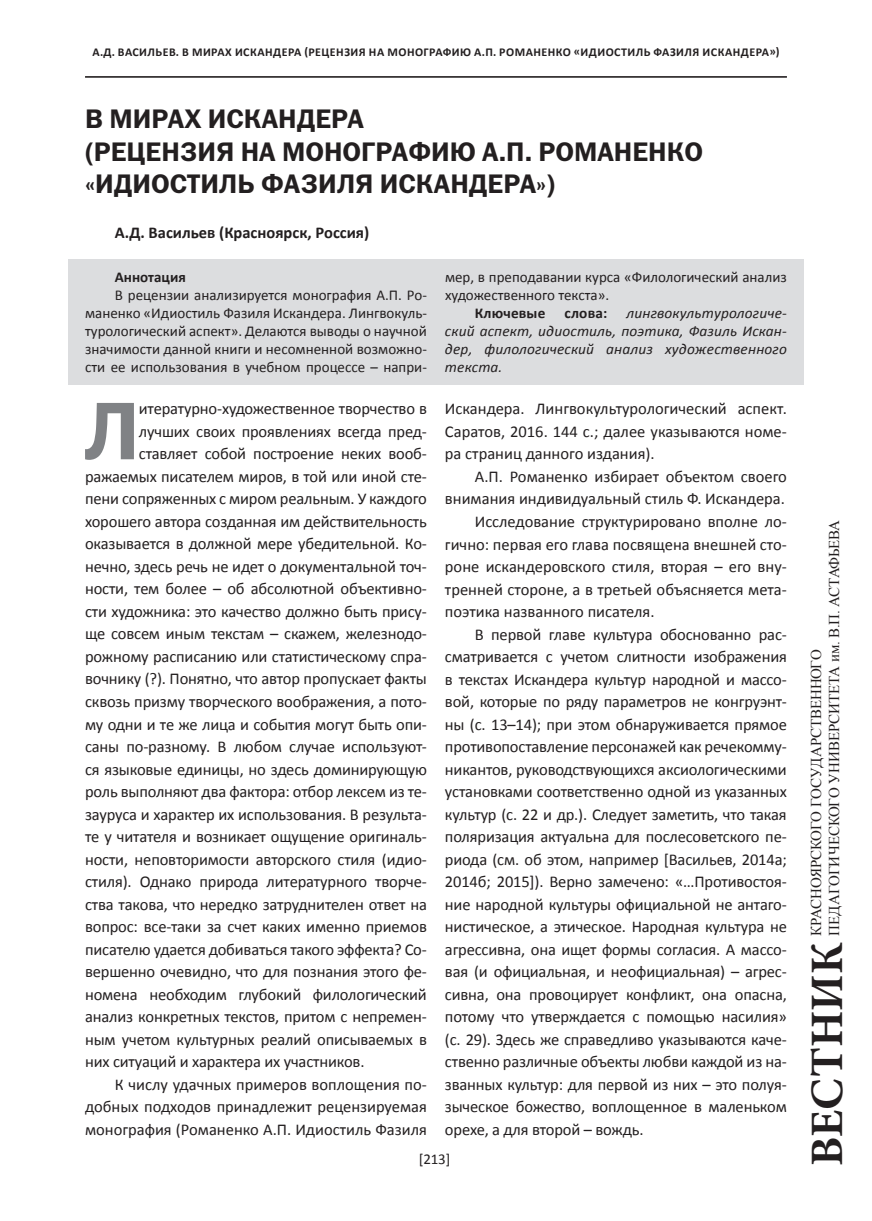
<style>
.page{position:relative;width:872px;height:1221px;background:#fff}
.page>*{position:absolute;margin:0;border:0;box-sizing:border-box;transform-origin:0 0}
.t1{font:82.05px "ez Franklin Goth Demi";color:#808285}
.t2{font:700 46.5px "Minion Pro";color:#231f20}
.t3{font:27px/32.4px "ez Franklin Goth Demi";color:#231f20}
.t4{font:16.5px/22.5px "Calibri";letter-spacing:-.01em;color:#231f20;text-align:justify}
.t5{font:700 16.5px "Calibri";color:#231f20}
.t6{font:15px/18px "Calibri";color:#231f20;text-align:justify}
.t7{font:italic 15px/18px "Calibri";letter-spacing:.01em;color:#231f20;text-align:justify}
.t8{font:15px/18px "Times New Roman";letter-spacing:-.01em;color:#231f20}
.t9{font:700 15px "Calibri";letter-spacing:.01em;color:#231f20}
.t10{font:700 12px "Calibri";letter-spacing:.04em;color:#231f20}
</style>
<div class="page">
<div style="left:68px;top:260px;width:736px;height:125px;background:#dcdddf"></div>
<hr style="left:85px;top:76px;width:702px;height:1px;background:#231f20">
<hr style="left:85px;top:77px;width:702px;height:1px;background:#231f20">
<p class="t10" style="left:92px;top:45px;width:688px">А.Д. ВАСИЛЬЕВ. В МИРАХ ИСКАНДЕРА (РЕЦЕНЗИЯ НА МОНОГРАФИЮ А.П. РОМАНЕНКО «ИДИОСТИЛЬ ФАЗИЛЯ ИСКАНДЕРА»)</p>
<h3 class="t3" style="left:85px;top:102px;width:619px">В МИРАХ ИСКАНДЕРА<br>(РЕЦЕНЗИЯ НА МОНОГРАФИЮ А.П. РОМАНЕНКО «ИДИОСТИЛЬ ФАЗИЛЯ ИСКАНДЕРА»)</h3>
<p class="t5" style="left:115px;top:222px;width:256px">А.Д. Васильев (Красноярск, Россия)</p>
<p class="t9" style="left:115px;top:267px;width:72px">Аннотация</p>
<p class="t6" style="left:85px;top:286px;width:343px;text-indent:30px">В рецензии анализируется монография А.П. Ро&shy;маненко «Идиостиль Фазиля Искандера. Лингвокуль&shy;турологический аспект». Делаются выводы о научной значимости данной книги и несомненной возможно&shy;сти ее использования в учебном процессе – напри-</p>
<p class="t6" style="left:445px;top:268px;width:343px">мер, в преподавании курса «Филологический анализ художественного текста».</p>
<p class="t9" style="left:475px;top:303px;width:72px">Ключевые</p>
<p class="t9" style="left:564px;top:303px;width:44px">слова:</p>
<p class="t7" style="left:445px;top:303px;width:343px;text-indent:181px">лингвокультурологиче&shy;ский аспект, идиостиль, поэтика, Фазиль Искан&shy;дер, филологический анализ художественного текста.</p>
<h1 class="t1" style="left:83px;top:384px;width:58px">Л</h1>
<p class="t4" style="left:139px;top:397px;width:289px">итературно-художественное творчество в</p>
<p class="t4" style="left:139px;top:420px;width:290px">лучших своих проявлениях всегда пред-</p>
<p class="t4" style="left:139px;top:442px;width:290px">ставляет собой построение неких вооб-</p>
<p class="t4" style="left:85px;top:465px;width:343px">ражаемых писателем миров, в той или иной сте-</p>
<p class="t4" style="left:85px;top:487px;width:343px">пени сопряженных с миром реальным. У каждого</p>
<p class="t4" style="left:85px;top:510px;width:343px">хорошего автора созданная им действительность</p>
<p class="t4" style="left:85px;top:532px;width:343px">оказывается в должной мере убедительной. Ко-</p>
<p class="t4" style="left:85px;top:555px;width:343px">нечно, здесь речь не идет о документальной точ-</p>
<p class="t4" style="left:85px;top:577px;width:343px">ности, тем более – об абсолютной объективно-</p>
<p class="t4" style="left:85px;top:600px;width:343px">сти художника: это качество должно быть прису-</p>
<p class="t4" style="left:85px;top:622px;width:343px">ще совсем иным текстам – скажем, железнодо-</p>
<p class="t4" style="left:85px;top:645px;width:343px">рожному расписанию или статистическому спра-</p>
<p class="t4" style="left:85px;top:667px;width:343px">вочнику (?). Понятно, что автор пропускает факты</p>
<p class="t4" style="left:85px;top:690px;width:343px">сквозь призму творческого воображения, а пото-</p>
<p class="t4" style="left:85px;top:712px;width:343px">му одни и те же лица и события могут быть опи-</p>
<p class="t4" style="left:85px;top:735px;width:343px">саны по-разному. В любом случае используют-</p>
<p class="t4" style="left:85px;top:757px;width:343px">ся языковые единицы, но здесь доминирующую</p>
<p class="t4" style="left:85px;top:780px;width:343px">роль выполняют два фактора: отбор лексем из те-</p>
<p class="t4" style="left:85px;top:802px;width:343px">зауруса и характер их использования. В результа-</p>
<p class="t4" style="left:85px;top:825px;width:343px">те у читателя и возникает ощущение оригиналь-</p>
<p class="t4" style="left:85px;top:847px;width:343px">ности, неповторимости авторского стиля (идио-</p>
<p class="t4" style="left:85px;top:870px;width:343px">стиля). Однако природа литературного творче-</p>
<p class="t4" style="left:85px;top:892px;width:343px">ства такова, что нередко затруднителен ответ на</p>
<p class="t4" style="left:85px;top:915px;width:343px">вопрос: все-таки за счет каких именно приемов</p>
<p class="t4" style="left:85px;top:937px;width:343px">писателю удается добиваться такого эффекта? Со-</p>
<p class="t4" style="left:85px;top:960px;width:343px">вершенно очевидно, что для познания этого фе-</p>
<p class="t4" style="left:85px;top:983px;width:343px">номена необходим глубокий филологический</p>
<p class="t4" style="left:85px;top:1005px;width:343px">анализ конкретных текстов, притом с непремен-</p>
<p class="t4" style="left:85px;top:1028px;width:343px">ным учетом культурных реалий описываемых в</p>
<p class="t4" style="left:85px;top:1050px;width:281px">них ситуаций и характера их участников.</p>
<p class="t4" style="left:115px;top:1073px;width:313px">К числу удачных примеров воплощения по-</p>
<p class="t4" style="left:85px;top:1095px;width:343px">добных подходов принадлежит рецензируемая</p>
<p class="t4" style="left:85px;top:1118px;width:343px">монография (Романенко А.П. Идиостиль Фазиля</p>
<p class="t4" style="left:445px;top:397px;width:343px">Искандера. Лингвокультурологический аспект.<br>Саратов, 2016. 144 с.; далее указываются номе&shy;ра страниц данного издания).</p>
<p class="t4" style="left:475px;top:465px;width:313px">А.П. Романенко избирает объектом своего</p>
<p class="t4" style="left:445px;top:488px;width:341px">внимания индивидуальный стиль Ф. Искандера.</p>
<p class="t4" style="left:475px;top:510px;width:314px">Исследование структурировано вполне ло-</p>
<p class="t4" style="left:445px;top:533px;width:343px">гично: первая его глава посвящена внешней сто-</p>
<p class="t4" style="left:445px;top:555px;width:343px">роне искандеровского стиля, вторая – его вну-</p>
<p class="t4" style="left:445px;top:578px;width:343px">тренней стороне, а в третьей объясняется мета-</p>
<p class="t4" style="left:445px;top:600px;width:211px">поэтика названного писателя.</p>
<p class="t4" style="left:475px;top:623px;width:314px">В первой главе культура обоснованно рас-</p>
<p class="t4" style="left:445px;top:645px;width:343px">сматривается с учетом слитности изображения</p>
<p class="t4" style="left:445px;top:668px;width:343px">в текстах Искандера культур народной и массо-</p>
<p class="t4" style="left:445px;top:690px;width:343px">вой, которые по ряду параметров не конгруэнт-</p>
<p class="t4" style="left:445px;top:713px;width:343px">ны (с. 13–14); при этом обнаруживается прямое</p>
<p class="t4" style="left:445px;top:735px;width:343px">противопоставление персонажей как речекомму-</p>
<p class="t4" style="left:445px;top:758px;width:343px">никантов, руководствующихся аксиологическими</p>
<p class="t4" style="left:445px;top:780px;width:343px">установками соответственно одной из указанных</p>
<p class="t4" style="left:445px;top:803px;width:343px">культур (с. 22 и др.). Следует заметить, что такая</p>
<p class="t4" style="left:445px;top:825px;width:343px">поляризация актуальна для послесоветского пе-</p>
<p class="t4" style="left:445px;top:848px;width:343px">риода (см. об этом, например [Васильев, 2014а;</p>
<p class="t4" style="left:445px;top:870px;width:343px">2014б; 2015]). Верно замечено: «…Противостоя-</p>
<p class="t4" style="left:445px;top:893px;width:343px">ние народной культуры официальной не антаго-</p>
<p class="t4" style="left:445px;top:915px;width:343px">нистическое, а этическое. Народная культура не</p>
<p class="t4" style="left:445px;top:938px;width:343px">агрессивна, она ищет формы согласия. А массо-</p>
<p class="t4" style="left:445px;top:960px;width:343px">вая (и официальная, и неофициальная) – агрес-</p>
<p class="t4" style="left:445px;top:983px;width:343px">сивна, она провоцирует конфликт, она опасна,</p>
<p class="t4" style="left:445px;top:1005px;width:343px">потому что утверждается с помощью насилия»</p>
<p class="t4" style="left:445px;top:1028px;width:343px">(с. 29). Здесь же справедливо указываются каче-</p>
<p class="t4" style="left:445px;top:1050px;width:343px">ственно различные объекты любви каждой из на-</p>
<p class="t4" style="left:445px;top:1073px;width:343px">званных культур: для первой из них – это полуя-</p>
<p class="t4" style="left:445px;top:1095px;width:343px">зыческое божество, воплощенное в маленьком</p>
<p class="t4" style="left:445px;top:1118px;width:200px">орехе, а для второй – вождь.</p>
<p class="t6" style="left:419px;top:1149px;width:33px">[ 213 ]</p>
<p class="t8" style="left:807px;top:936px;width:417px;rotate:-90deg">Красноярского государственного педагогического университета им. В.П. Астафьева</p>
<h2 class="t2" style="left:799px;top:1166px;width:226px;rotate:-90deg">ВЕСТНИК</h2>
</div>
